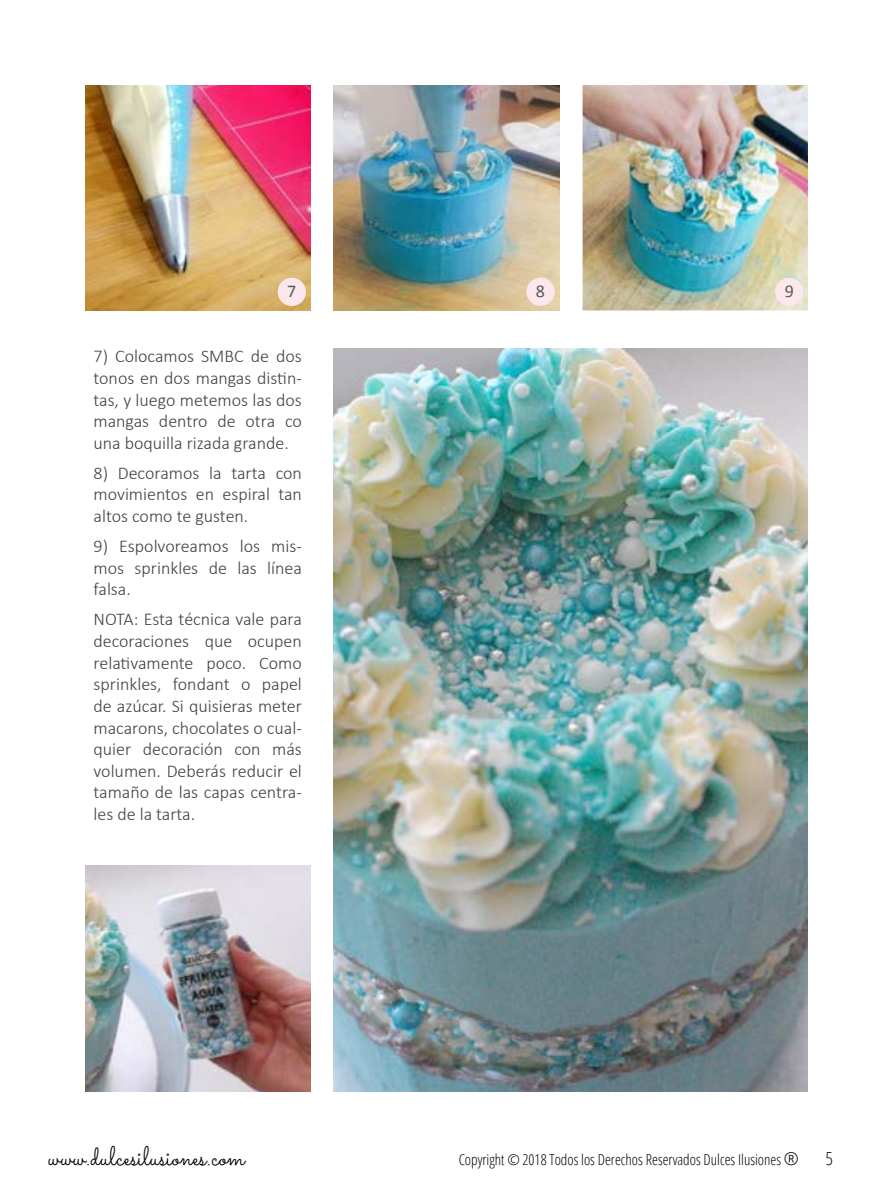
<style>
.page{position:relative;width:893px;height:1191px;background:#fff}
.page>*{position:absolute;margin:0;border:0;box-sizing:border-box;transform-origin:0 0}
.t1{font:27px "Sacramento";color:#000}
.t2{font:300 18px/21.6px "Calibri";color:#414042;text-align:justify}
.t3{font:18px "Calibri";color:#58595b}
.t4{font:300 condensed 18px "Open Sans";color:#000}
.t5{font:300 condensed 15px "Open Sans";color:#000}
.s1{font-size:18px}
</style>
<div class="page">
<img style="left:85px;top:85px;width:225px;height:225px">
<img style="left:334px;top:85px;width:225px;height:225px">
<img style="left:583px;top:85px;width:225px;height:225px">
<div style="left:278px;top:278px;width:28px;height:28px;background:#fce8ec;border-radius:50%"></div>
<div style="left:526px;top:278px;width:29px;height:28px;background:#fce8ec;border-radius:50%"></div>
<div style="left:775px;top:278px;width:28px;height:28px;background:#fce8ec;border-radius:50%"></div>
<img style="left:334px;top:349px;width:474px;height:742px">
<img style="left:85px;top:865px;width:225px;height:226px">
<p class="t3" style="left:287px;top:280px;width:11px">7</p>
<p class="t3" style="left:536px;top:280px;width:11px">8</p>
<p class="t3" style="left:785px;top:280px;width:11px">9</p>
<p class="t2" style="left:94px;top:345px;width:210px">7) Colocamos SMBC de dos tonos en dos mangas distin&shy;tas, y luego metemos las dos mangas dentro de otra co una boquilla rizada grande.</p>
<p class="t2" style="left:94px;top:462px;width:210px">8) Decoramos la tarta con movimientos en espiral tan altos como te gusten.</p>
<p class="t2" style="left:94px;top:535px;width:210px">9) Espolvoreamos los mis&shy;mos sprinkles de las línea falsa.</p>
<p class="t2" style="left:94px;top:608px;width:210px">NOTA: Esta técnica vale para decoraciones que ocupen relativamente poco. Como sprinkles, fondant o papel de azúcar. Si quisieras meter macarons, chocolates o cual&shy;quier decoración con más volumen. Deberás reducir el tamaño de las capas centra&shy;les de la tarta.</p>
<h1 class="t1" style="left:48px;top:1140px;width:198px">www.dulcesilusiones.com</h1>
<p class="t5" style="left:459px;top:1149px;width:342px">Copyright © 2018 Todos los Derechos Reservados Dulces Ilusiones <span class="s1">®</span></p>
<p class="t4" style="left:826px;top:1146px;width:9px">5</p>
</div>
